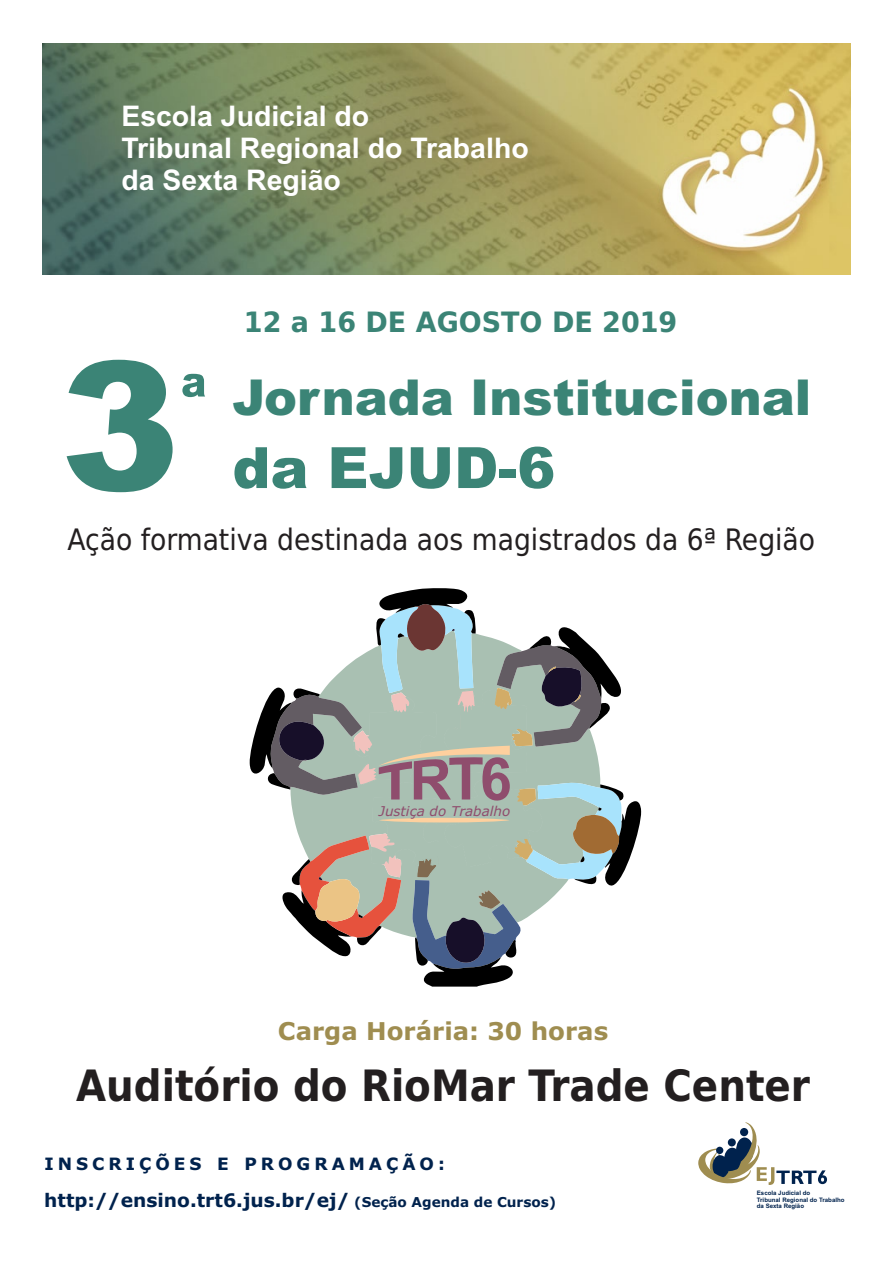
<style>
.page{position:relative;width:893px;height:1263px;background:#fff}
.page>*{position:absolute;margin:0;border:0;box-sizing:border-box;transform-origin:0 0}
.t1{font:900 178.95px "Arial";color:#3b8476}
.t2{font:900 63.75px "Arial";color:#3b8476}
.t3{font:900 57px "Arial";color:#3b8476}
.t4{font:900 49.5px "Arial";color:#3b8476}
.t5{font:700 43.2px "DejaVu Sans Condensed";color:#231f20}
.t6{font:29.55px "DejaVu Sans Condensed";color:#231f20}
.t7{font:700 28.35px/31.8px "Arial";color:#fff}
.t8{font:700 28.05px "DejaVu Sans Condensed";color:#3b8476;scale:1.07 1}
.t9{font:700 24.6px "Verdana";color:#9f8d50}
.t10{font:700 18.6px "Verdana";color:#00224d}
.t11{font:700 16.95px "Verdana";letter-spacing:.235em;color:#00224d}
.t12{font:italic 13.5px "Verdana";color:#8f4d6d}
.t13{font:700 6.15px/6.9px "Arial";color:#00224d}
.s1{font-size:13.65px}
</style>
<div class="page">
<img style="left:43px;top:43px;width:807px;height:232px">
<svg style="left:698px;top:1122px;width:129px;height:63px"></svg>
<svg style="left:249px;top:588px;width:392px;height:398px"></svg>
<p class="t7" style="left:121px;top:103px;width:409px">Escola Judicial do<br>Tribunal Regional do Trabalho da Sexta Região</p>
<p class="t8" style="left:244px;top:310px;width:407px">12 a 16 DE AGOSTO DE 2019</p>
<h1 class="t1" style="left:60px;top:362px;width:121px">3</h1>
<h2 class="t2" style="left:181px;top:375px;width:27px">ª</h2>
<h3 class="t4" style="left:232px;top:380px;width:580px">Jornada Institucional</h3>
<h3 class="t3" style="left:232px;top:447px;width:324px">da EJUD-6</h3>
<p class="t6" style="left:67px;top:528px;width:749px">Ação formativa destinada aos magistrados da 6ª Região</p>
<p class="t12" style="left:379px;top:805px;width:133px">Justiça do Trabalho</p>
<p class="t9" style="left:278px;top:1021px;width:332px">Carga Horária: 30 horas</p>
<h3 class="t5" style="left:76px;top:1068px;width:735px">Auditório do RioMar Trade Center</h3>
<p class="t11" style="left:45px;top:1156px;width:402px">INSCRIÇÕES E PROGRAMAÇÃO:</p>
<p class="t10" style="left:44px;top:1193px;width:514px">http://ensino.trt6.jus.br/ej/ <span class="s1">(Seção Agenda de Cursos)</span></p>
<p class="t13" style="left:757px;top:1190px;width:89px">Escola Judicial do<br>Tribunal Regional do Trabalho da Sexta Região</p>
</div>
